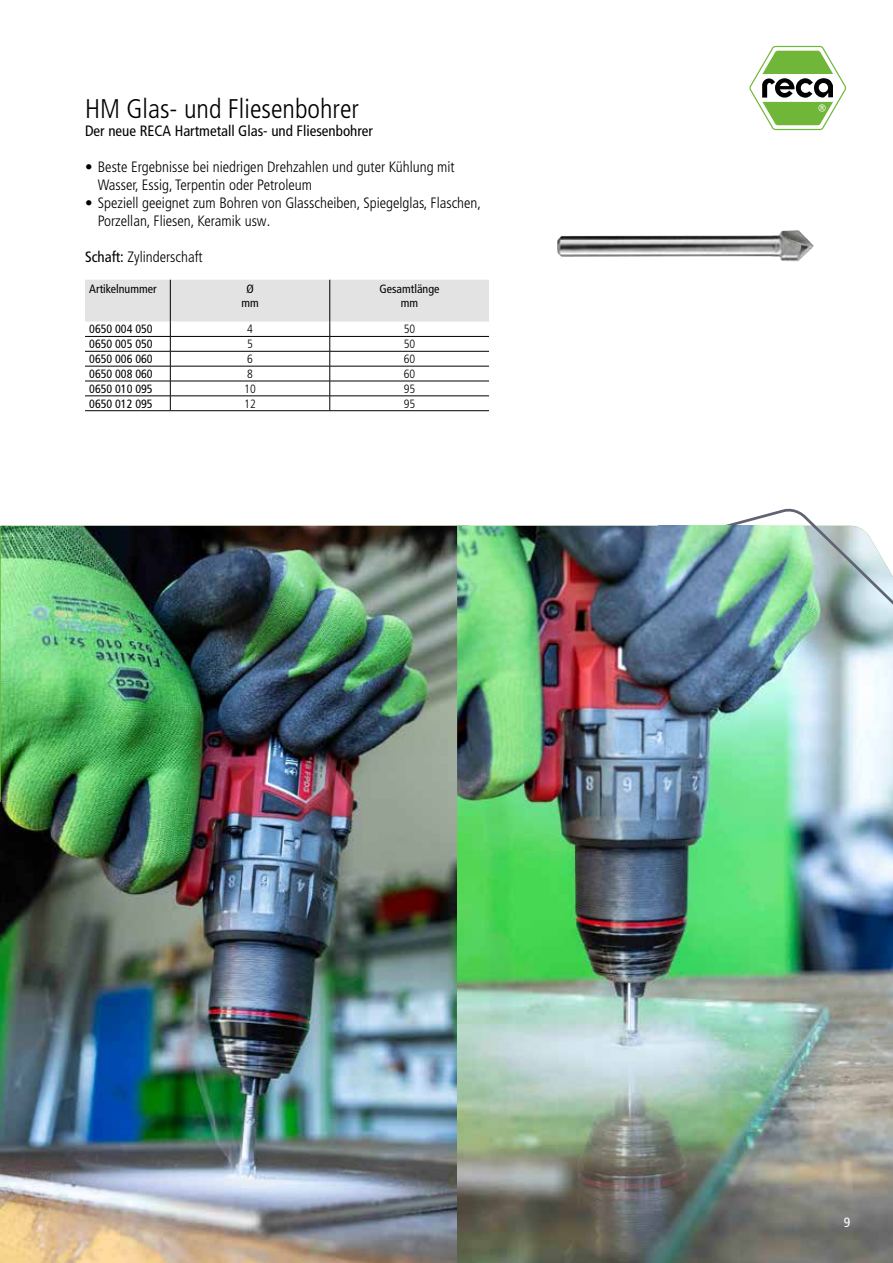
<style>
.page{position:relative;width:893px;height:1263px;background:#fff}
.page>*{position:absolute;margin:0;border:0;box-sizing:border-box;transform-origin:0 0}
.t1{font:300 condensed 27px "Frutiger LT Pro";color:#000}
.t2{font:300 condensed 15px/18px "Frutiger LT Pro";color:#000}
.t3{font:condensed 15px "Frutiger LT Pro";color:#000}
.t4{font:condensed 13.5px "Frutiger LT Pro";color:#fff}
.t5{font:condensed 12px/14.4px "Frutiger LT Pro";color:#000;text-align:center}
.t6{font:300 condensed 12px "Frutiger LT Pro";color:#000}
.s1{font-weight:400}
</style>
<div class="page">
<svg style="left:85px;top:280px;width:404px;height:130px"></svg>
<hr style="left:85px;top:410px;width:85px;height:1px;background:#000">
<hr style="left:170px;top:410px;width:160px;height:1px;background:#000">
<hr style="left:330px;top:410px;width:159px;height:1px;background:#000">
<svg style="left:749px;top:45px;width:98px;height:86px"></svg>
<img style="left:632px;top:230px;width:166px;height:6px">
<img style="left:1px;top:526px;width:456px;height:277px">
<img style="left:457px;top:526px;width:436px;height:277px">
<img style="left:719px;top:508px;width:174px;height:111px">
<img style="left:658px;top:526px;width:102px;height:25px">
<img style="left:1px;top:803px;width:456px;height:460px">
<img style="left:457px;top:803px;width:436px;height:460px">
<h1 class="t1" style="left:85px;top:93px;width:275px">HM Glas- und Fliesenbohrer</h1>
<p class="t3" style="left:85px;top:122px;width:289px">Der neue RECA Hartmetall Glas- und Fliesenbohrer</p>
<p class="t2" style="left:98px;top:158px;width:358px;text-indent:-13px">• Beste Ergebnisse bei niedrigen Drehzahlen und guter Kühlung mit<br>Wasser, Essig, Terpentin oder Petroleum</p>
<p class="t2" style="left:98px;top:194px;width:385px;text-indent:-13px">• Speziell geeignet zum Bohren von Glasscheiben, Spiegelglas, Flaschen,<br>Porzellan, Fliesen, Keramik usw.</p>
<p class="t2" style="left:85px;top:248px;width:119px"><span class="s1">Schaft:</span> Zylinderschaft</p>
<p class="t5" style="left:89px;top:282px;width:69px">Artikelnummer</p>
<p class="t5" style="left:241px;top:282px;width:19px">Ø mm</p>
<p class="t5" style="left:379px;top:282px;width:61px">Gesamtlänge mm</p>
<p class="t5" style="left:89px;top:322px;width:65px">0650 004 050</p>
<p class="t6" style="left:247px;top:322px;width:7px">4</p>
<p class="t6" style="left:404px;top:322px;width:13px">50</p>
<p class="t5" style="left:89px;top:337px;width:65px">0650 005 050</p>
<p class="t6" style="left:247px;top:337px;width:7px">5</p>
<p class="t6" style="left:404px;top:337px;width:13px">50</p>
<p class="t5" style="left:89px;top:352px;width:65px">0650 006 060</p>
<p class="t6" style="left:247px;top:352px;width:7px">6</p>
<p class="t6" style="left:404px;top:352px;width:13px">60</p>
<p class="t5" style="left:89px;top:367px;width:65px">0650 008 060</p>
<p class="t6" style="left:247px;top:367px;width:7px">8</p>
<p class="t6" style="left:404px;top:367px;width:13px">60</p>
<p class="t5" style="left:89px;top:382px;width:65px">0650 010 095</p>
<p class="t6" style="left:244px;top:382px;width:13px">10</p>
<p class="t6" style="left:404px;top:382px;width:13px">95</p>
<p class="t5" style="left:89px;top:396px;width:65px">0650 012 095</p>
<p class="t6" style="left:244px;top:397px;width:13px">12</p>
<p class="t6" style="left:404px;top:397px;width:13px">95</p>
<p class="t4" style="left:844px;top:1214px;width:8px">9</p>
</div>
